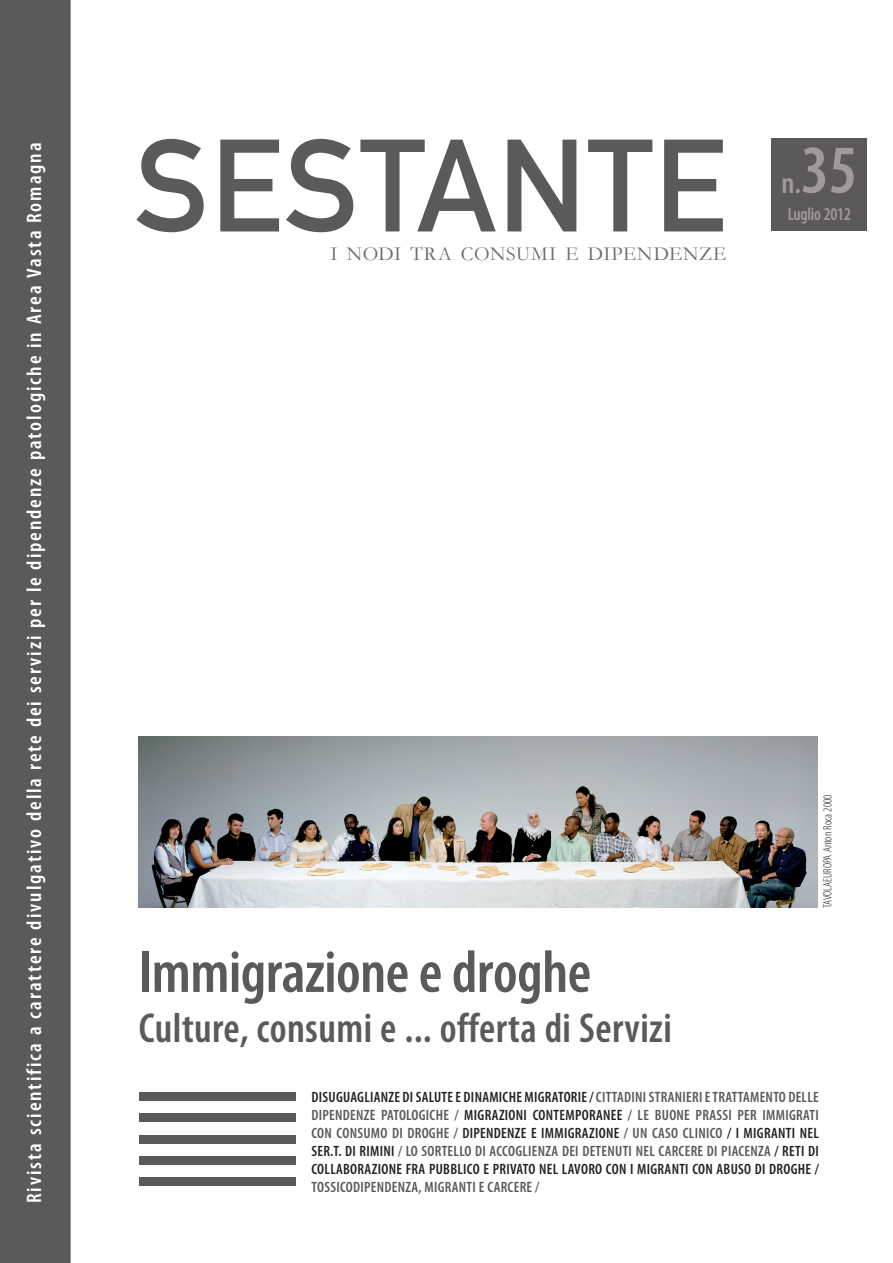
<style>
.page{position:relative;width:893px;height:1263px;background:#fff}
.page>*{position:absolute;margin:0;border:0;box-sizing:border-box;transform-origin:0 0}
.t1{font:129px "DIN Mittelschrift";letter-spacing:.015em;color:#5c5959}
.sottotitolo{font:600 condensed 69px "Myriad Pro";color:#9f9b9b}
.t2{font:600 condensed 60px "Myriad Pro";letter-spacing:-.01em;color:#5c5959}
.tema_SOMMARIO{font:600 condensed 42px "Myriad Pro";letter-spacing:.01em;color:#5c5959}
.sottotitolo-2{font:600 condensed 30px "Myriad Pro";color:#9f9b9b}
.capitoli{font:600 condensed 21px "Myriad Pro";letter-spacing:.09em;color:#fff;scale:1.04 1}
.curatori{font:19.95px "Garamond";letter-spacing:.03em;color:#6d6a69}
.sottotitolo-3{font:600 condensed 18px "Myriad Pro";letter-spacing:-.01em;color:#9f9b9b;scale:.94 1}
.titolo_sommario{font:600 condensed 15px/18px "Myriad Pro";letter-spacing:.02em;color:#57585a;text-align:justify}
.titolo_sommario-2{font:600 condensed 15px/18px "Myriad Pro";letter-spacing:.02em;color:#231f20}
.BIBLIOGRAFIA{font:300 condensed 12px "Myriad Pro";color:#231f20}
.s1{color:#57585a}
.s2{color:#231f20}
</style>
<div class="page">
<img style="left:139px;top:737px;width:678px;height:171px">
<div style="left:0;top:0;width:71px;height:1263px;background:#5c5959"></div>
<div style="left:771px;top:138px;width:96px;height:93px;background:#5c5959"></div>
<div style="left:405px;top:1035px;width:8px;height:9px;border:3px solid #fff;border-radius:50%"></div>
<div style="left:414px;top:1035px;width:8px;height:9px;border:3px solid #fff;border-radius:50%"></div>
<div style="left:423px;top:1035px;width:9px;height:9px;border:3px solid #fff;border-radius:50%"></div>
<div style="left:139px;top:1092px;width:156px;height:8px;background:#5c5959"></div>
<div style="left:139px;top:1113px;width:156px;height:9px;background:#5c5959"></div>
<div style="left:139px;top:1134px;width:156px;height:9px;background:#5c5959"></div>
<div style="left:139px;top:1156px;width:156px;height:9px;background:#5c5959"></div>
<div style="left:139px;top:1177px;width:156px;height:9px;background:#5c5959"></div>
<p class="capitoli" style="left:23px;top:1203px;width:1021px;rotate:-90deg">RIVISTA SCIENTIFICA A CARATTERE DIVULGATIVO DELLA RETE DEI SERVIZI PER LE DIPENDENZE PATOLOGICHE IN AREA VASTA ROMAGNA</p>
<p class="t1" style="left:135px;top:110px;width:593px">SESTANTE</p>
<p class="sottotitolo" style="left:801px;top:132px;width:58px">35</p>
<p class="sottotitolo-3" style="left:788px;top:204px;width:69px">LUGLIO 2012</p>
<p class="sottotitolo-2" style="left:781px;top:166px;width:21px">N.</p>
<p class="curatori" style="left:331px;top:242px;width:397px">I NODI TRA CONSUMI E DIPENDENZE</p>
<p class="BIBLIOGRAFIA" style="left:821px;top:908px;width:115px;rotate:-90deg">TAVOLAEUROPA Anton Roca 2000</p>
<p class="t2" style="left:139px;top:939px;width:454px">IMMIGRAZIONE E DROGHE</p>
<p class="tema_SOMMARIO" style="left:139px;top:1005px;width:534px">CULTURE, CONSUMI E ... OFFERTA DI SERVIZI</p>
<p class="titolo_sommario-2" style="left:311px;top:1088px;width:447px">DISUGUAGLIANZE DI SALUTE E DI NAMICHE MIGRATORI E / <span class="s1">CITTADINI STRANIERI E TRATTAMENTO</span></p>
<p class="titolo_sommario" style="left:788px;top:1088px;width:31px">DELLE</p>
<p class="titolo_sommario" style="left:311px;top:1106px;width:46px">DIPEN DENZE</p>
<p class="titolo_sommario" style="left:381px;top:1106px;width:322px">PATOLOGICHE / <span class="s2">MIGRAZIONI CONTEMPORANEE</span> / LE BUONE PRASSI</p>
<p class="titolo_sommario" style="left:311px;top:1106px;width:507px;text-indent:426px">PER IMMIGRATI CON CONSUMO DI DROGHE / <span class="s2">DIPENDENZE E IMMIGRAZIONE</span> / UN CASO CLINICO <span class="s2">/ I MIGRANTI NEL SER.T. DI RIMINI</span> / LO SORTELLO DI ACCOGLIENZA DEI DETENUT</p>
<p class="titolo_sommario" style="left:629px;top:1142px;width:185px">I NEL CARCERE DI PIACENZA <span class="s2">/ RETI DI</span></p>
<p class="titolo_sommario-2" style="left:311px;top:1160px;width:509px;text-indent:211px">TO NEL LAVORO CON I MIGRANTI CON ABUSO DI DROGHE /<br><span class="s1">TOSSICODIPEN DENZA, MIGRANTI E CARCERE /</span></p>
<p class="titolo_sommario-2" style="left:311px;top:1160px;width:189px">COLLABORAZIONE FRA PUBBLICO E PRIVA</p>
</div>
